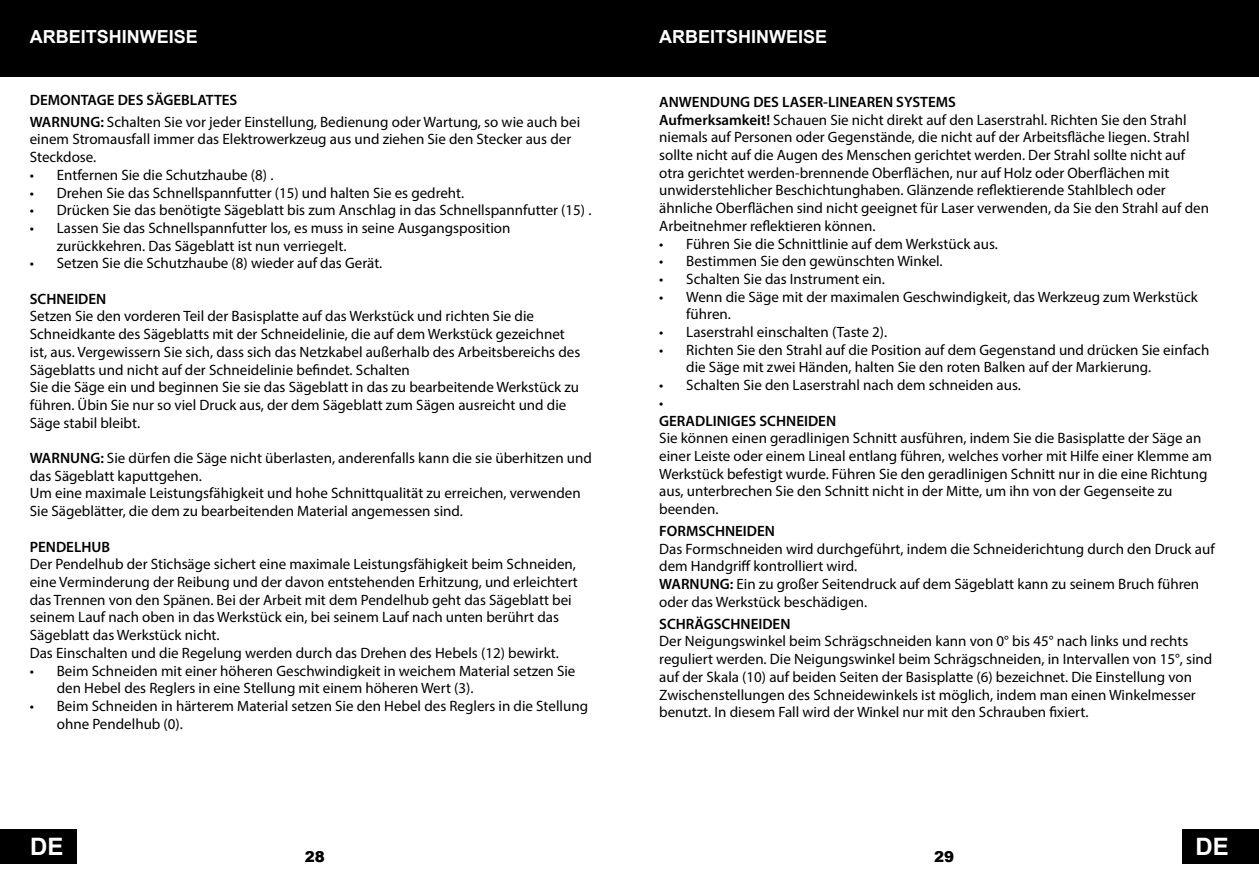
<style>
.page{position:relative;width:1259px;height:893px;background:#fff}
.page>*{position:absolute;margin:0;border:0;box-sizing:border-box;transform-origin:0 0}
.t1{font:700 24px "Arial";color:#fff}
.t2{font:700 18px "Arial";color:#fff}
.t3{font:15px/17.7px "Myriad Pro";color:#000}
.t4{font:600 15px "Myriad Pro";color:#000}
.t5{font:900 15px "Arial";color:#000}
.s1{font-weight:600}
</style>
<div class="page">
<div style="left:0;top:829px;width:77px;height:34px;background:#000"></div>
<div style="left:0;top:0;width:629px;height:77px;background:#000"></div>
<div style="left:629px;top:0;width:630px;height:77px;background:#000"></div>
<div style="left:1182px;top:829px;width:77px;height:34px;background:#000"></div>
<p class="t2" style="left:30px;top:24px;width:170px">ARBEITSHINWEISE</p>
<p class="t3" style="left:30px;top:89px;width:552px;line-height:21.9px"><span class="s1">DEMONTAGE DES SÄGEBLATTES<br>WARNUNG:</span> Schalten Sie vor jeder Einstellung, Bedienung oder Wartung, so wie auch bei</p>
<p class="t3" style="left:30px;top:130px;width:543px">einem Stromausfall immer das Elektrowerkzeug aus und ziehen Sie den Stecker aus der<br>Steckdose.</p>
<p class="t3" style="left:30px;top:166px;width:245px">• Entfernen Sie die Schutzhaube (8) .</p>
<p class="t3" style="left:30px;top:183px;width:436px">• Drehen Sie das Schnellspannfutter (15) und halten Sie es gedreht.</p>
<p class="t3" style="left:30px;top:201px;width:563px">• Drücken Sie das benötigte Sägeblatt bis zum Anschlag in das Schnellspannfutter (15) .</p>
<p class="t3" style="left:57px;top:219px;width:455px;text-indent:-27px">• Lassen Sie das Schnellspannfutter los, es muss in seine Ausgangsposition zurückkehren. Das Sägeblatt ist nun verriegelt.</p>
<p class="t3" style="left:30px;top:254px;width:354px">• Setzen Sie die Schutzhaube (8) wieder auf das Gerät.</p>
<p class="t4" style="left:30px;top:289px;width:78px">SCHNEIDEN</p>
<p class="t3" style="left:30px;top:307px;width:552px">Setzen Sie den vorderen Teil der Basisplatte auf das Werkstück und richten Sie die Schneidkante des Sägeblatts mit der Schneidelinie, die auf dem Werkstück gezeichnet ist, aus. Vergewissern Sie sich, dass sich das Netzkabel außerhalb des Arbeitsbereichs des Sägeblatts und nicht auf der Schneidelinie befindet. Schalten<br>Sie die Säge ein und beginnen Sie sie das Sägeblatt in das zu bearbeitende Werkstück zu führen. Übin Sie nur so viel Druck aus, der dem Sägeblatt zum Sägen ausreicht und die Säge stabil bleibt.</p>
<p class="t3" style="left:30px;top:449px;width:564px"><span class="s1">WARNUNG:</span> Sie dürfen die Säge nicht überlasten, anderenfalls kann die sie überhitzen und das Sägeblatt kaputtgehen.<br>Um eine maximale Leistungsfähigkeit und hohe Schnittqualität zu erreichen, verwenden Sie Sägeblätter, die dem zu bearbeitenden Material angemessen sind.</p>
<p class="t4" style="left:30px;top:537px;width:82px">PENDELHUB</p>
<p class="t3" style="left:30px;top:555px;width:550px">Der Pendelhub der Stichsäge sichert eine maximale Leistungsfähigkeit beim Schneiden, eine Verminderung der Reibung und der davon entstehenden Erhitzung, und erleichtert das Trennen von den Spänen. Bei der Arbeit mit dem Pendelhub geht das Sägeblatt bei seinem Lauf nach oben in das Werkstück ein, bei seinem Lauf nach unten berührt das Sägeblatt das Werkstück nicht.<br>Das Einschalten und die Regelung werden durch das Drehen des Hebels (12) bewirkt.</p>
<p class="t3" style="left:57px;top:661px;width:520px;text-indent:-27px">• Beim Schneiden mit einer höheren Geschwindigkeit in weichem Material setzen Sie den Hebel des Reglers in eine Stellung mit einem höheren Wert (3).</p>
<p class="t3" style="left:57px;top:697px;width:533px;text-indent:-27px">• Beim Schneiden in härterem Material setzen Sie den Hebel des Reglers in die Stellung ohne Pendelhub (0).</p>
<p class="t2" style="left:659px;top:24px;width:170px">ARBEITSHINWEISE</p>
<p class="t3" style="left:659px;top:93px;width:551px"><span class="s1">ANWENDUNG DES LASER-LINEAREN SYSTEMS<br>Aufmerksamkeit!</span> Schauen Sie nicht direkt auf den Laserstrahl. Richten Sie den Strahl niemals auf Personen oder Gegenstände, die nicht auf der Arbeitsfläche liegen. Strahl sollte nicht auf die Augen des Menschen gerichtet werden. Der Strahl sollte nicht auf otra gerichtet werden-brennende Oberflächen, nur auf Holz oder Oberflächen mit unwiderstehlicher Beschichtunghaben. Glänzende reflektierende Stahlblech oder ähnliche Oberflächen sind nicht geeignet für Laser verwenden, da Sie den Strahl auf den Arbeitnehmer reflektieren können.</p>
<p class="t3" style="left:659px;top:234px;width:340px">• Führen Sie die Schnittlinie auf dem Werkstück aus.</p>
<p class="t3" style="left:659px;top:252px;width:285px">• Bestimmen Sie den gewünschten Winkel.</p>
<p class="t3" style="left:659px;top:270px;width:227px">• Schalten Sie das Instrument ein.</p>
<p class="t3" style="left:686px;top:288px;width:513px;text-indent:-27px">• Wenn die Säge mit der maximalen Geschwindigkeit, das Werkzeug zum Werkstück führen.</p>
<p class="t3" style="left:659px;top:323px;width:229px">• Laserstrahl einschalten (Taste 2).</p>
<p class="t3" style="left:686px;top:341px;width:524px;text-indent:-27px">• Richten Sie den Strahl auf die Position auf dem Gegenstand und drücken Sie einfach die Säge mit zwei Händen, halten Sie den roten Balken auf der Markierung.</p>
<p class="t3" style="left:659px;top:376px;width:363px">• Schalten Sie den Laserstrahl nach dem schneiden aus. •</p>
<p class="t4" style="left:659px;top:411px;width:178px">GERADLINIGES SCHNEIDEN</p>
<p class="t3" style="left:659px;top:429px;width:554px">Sie können einen geradlinigen Schnitt ausführen, indem Sie die Basisplatte der Säge an einer Leiste oder einem Lineal entlang führen, welches vorher mit Hilfe einer Klemme am Werkstück befestigt wurde. Führen Sie den geradlinigen Schnitt nur in die eine Richtung aus, unterbrechen Sie den Schnitt nicht in der Mitte, um ihn von der Gegenseite zu beenden.</p>
<p class="t4" style="left:659px;top:521px;width:117px">FORMSCHNEIDEN</p>
<p class="t3" style="left:659px;top:540px;width:557px">Das Formschneiden wird durchgeführt, indem die Schneiderichtung durch den Druck auf dem Handgriff kontrolliert wird.<br><span class="s1">WARNUNG:</span> Ein zu großer Seitendruck auf dem Sägeblatt kann zu seinem Bruch führen oder das Werkstück beschädigen.</p>
<p class="t4" style="left:659px;top:614px;width:133px">SCHRÄGSCHNEIDEN</p>
<p class="t3" style="left:659px;top:632px;width:554px">Der Neigungswinkel beim Schrägschneiden kann von 0° bis 45° nach links und rechts reguliert werden. Die Neigungswinkel beim Schrägschneiden, in Intervallen von 15°, sind auf der Skala (10) auf beiden Seiten der Basisplatte (6) bezeichnet. Die Einstellung von Zwischenstellungen des Schneidewinkels ist möglich, indem man einen Winkelmesser benutzt. In diesem Fall wird der Winkel nur mit den Schrauben fixiert.</p>
<h1 class="t1" style="left:30px;top:829px;width:35px">DE</h1>
<p class="t5" style="left:305px;top:846px;width:22px">28</p>
<p class="t5" style="left:934px;top:846px;width:22px">29</p>
<h1 class="t1" style="left:1195px;top:829px;width:35px">DE</h1>
</div>
